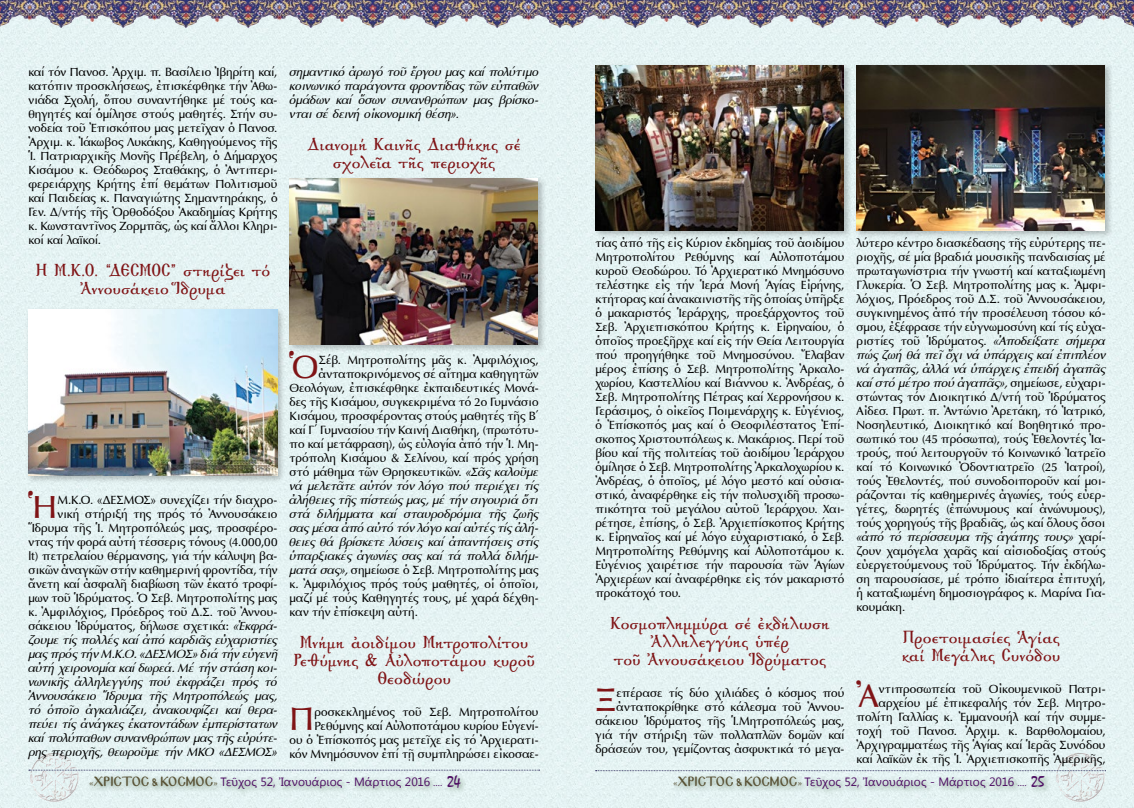
<style>
.page{position:relative;width:1134px;height:808px;background:#fff}
.page>*{position:absolute;margin:0;border:0;box-sizing:border-box;transform-origin:0 0}
.t1{font:32.9px "SK Optima Pol Uni W";color:#7f1416}
.t2{font:700 19.2px/18px "Genesis";letter-spacing:.015em;color:#7f1416;text-align:center;scale:.83 1}
.t3{font:12px/14px "SK Optima Pol Uni W";letter-spacing:.005em;color:#000;text-align:justify}
.t4{font:12px/14px "SK Optima Pol Uni W Italic";letter-spacing:-.01em;color:#000;text-align:justify}
.t5{font:12px "Segoe UI";letter-spacing:.005em;color:#4d0c62}
.s1{font-family:"SK Optima Pol Uni W Italic"}
.s2{font-family:"SK Optima Pol Uni W"}
.s3{font-family:"Minion Pro";font-size:10px;color:#585134}
.s4{font-family:"Mg Byzantine UC Pol Normal";font-size:11.7px;color:#585134}
.s5{font-family:"Minion Pro";font-size:10px}
.s6{font-family:"Mistral";font-size:16px}
</style>
<div class="page">
<div style="left:0;top:64px;width:1134px;height:744px;background:#e5f3f3"></div>
<img style="left:0;top:0;width:1134px;height:64px">
<svg style="left:596px;top:770px;width:458px;height:1px"></svg>
<img style="left:1054px;top:751px;width:52px;height:51px">
<div style="left:670px;top:773px;width:381px;height:23px;background:#133c0d;opacity:.45"></div>
<svg style="left:79px;top:770px;width:461px;height:1px"></svg>
<img style="left:28px;top:751px;width:51px;height:51px">
<div style="left:86px;top:772px;width:381px;height:24px;background:#133c0d;opacity:.45"></div>
<div style="left:854px;top:63px;width:259px;height:176px;background:#000;opacity:.25"></div>
<img style="left:857px;top:65px;width:248px;height:166px">
<div style="left:26px;top:307px;width:260px;height:177px;background:#000;opacity:.25"></div>
<img style="left:28px;top:310px;width:249px;height:165px">
<div style="left:287px;top:176px;width:259px;height:177px;background:#000;opacity:.25"></div>
<img style="left:289px;top:179px;width:249px;height:165px">
<div style="left:593px;top:63px;width:259px;height:176px;background:#000;opacity:.25"></div>
<img style="left:596px;top:65px;width:248px;height:166px">
<p class="t3" style="left:28px;top:65px;width:251px">καί τόν Πανοσ. Ἀρχιμ. π. Βασίλειο Ἰβηρίτη καί, κατόπιν προσκλήσεως, ἐπισκέφθηκε τήν Ἀθω&shy;νιάδα Σχολή, ὅπου συναντήθηκε μέ τούς κα&shy;θηγητές καί ὁμίλησε στούς μαθητές. Στήν συ&shy;νοδεία τοῦ Ἐπισκόπου μας μετεῖχαν ὁ Πανοσ.<br>Ἀρχιμ. κ. Ἰάκωβος Λυκάκης, Καθηγούμενος τῆς Ἱ. Πατριαρχικῆς Μονῆς Πρέβελη, ὁ Δήμαρχος Κισάμου κ. Θεόδωρος Σταθάκης, ὁ Ἀντιπερι&shy;φερειάρχης Κρήτης ἐπί θεμάτων Πολιτισμοῦ καί Παιδείας κ. Παναγιώτης Σημαντηράκης, ὁ Γεν. Δ/ντής τῆς Ὀρθοδόξου Ἀκαδημίας Κρήτης κ. Κωνσταντῖνος Ζορμπᾶς, ὡς καί ἄλλοι Κληρι&shy;κοί καί λαϊκοί.</p>
<h2 class="t2" style="left:36px;top:262px;width:284px">H Μ.Κ.Ο. “ΔΕΣΜΟΣ” στηρίζει τό<br>Ἀννουσάκειο Ἵδρυμα</h2>
<p class="t4" style="left:289px;top:65px;width:251px">σημαντικό ἀρωγό τοῦ ἔργου μας καί πολύτιμο κοινωνικό παράγοντα φροντίδας τῶν εὐπαθῶν ὁμάδων καί ὅσων συνανθρώπων μας βρίσκο&shy;νται σέ δεινή οἰκονομική θέση».</p>
<h2 class="t2" style="left:307px;top:136px;width:258px">Διανομή Καινῆς Διαθήκης σέ σχολεῖα τῆς περιοχῆς</h2>
<h1 class="t1" style="left:28px;top:487px;width:30px">Ἡ</h1>
<p class="t3" style="left:28px;top:493px;width:251px;text-align:right">Μ.Κ.Ο. «ΔΕΣΜΟΣ» συνεχίζει τήν διαχρο-<br>νική στήριξή της πρός τό Ἀννουσάκειο Ἵδρυμα τῆς Ἱ. Μητροπόλεώς μας, προσφέρο&shy;ντας τήν φορά αὐτή τέσσερις τόνους (4.000,00 lt) πετρελαίου θέρμανσης, γιά τήν κάλυψη βα&shy;σικῶν ἀναγκῶν στήν καθημερινή φροντίδα, τήν ἄνετη καί ἀσφαλῆ διαβίωση τῶν ἑκατό τροφί&shy;μων τοῦ Ἱδρύματος. Ὁ Σεβ. Μητροπολίτης μας κ. Ἀμφιλόχιος, Πρόεδρος τοῦ Δ.Σ. τοῦ Ἀννου&shy;σάκειου Ἱδρύματος, δήλωσε σχετικά: <span class="s1">«Ἐκφρά-</span></p>
<p class="t4" style="left:28px;top:633px;width:251px">ζουμε τίς πολλές καί ἀπό καρδιᾶς εὐχαριστίες μας πρός τήν Μ.Κ.Ο. «ΔΕΣΜΟΣ» διά τήν εὐγενῆ αὐτή χειρονομία καί δωρεά. Μέ τήν στάση κοι&shy;νωνικῆς ἀλληλεγγύης πού ἐκφράζει πρός τό Ἀννουσάκειο Ἵδρυμα τῆς Μητροπόλεώς μας, τό ὁποῖο ἀγκαλιάζει, ἀνακουφίζει καί θερα&shy;πεύει τίς ἀνάγκες ἑκατοντάδων ἐμπερίστατων καί πολύπαθων συνανθρώπων μας τῆς εὐρύτε&shy;ρης περιοχῆς, θεωροῦμε τήν ΜΚΟ «ΔΕΣΜΟΣ»</p>
<h1 class="t1" style="left:289px;top:347px;width:30px">Ὁ</h1>
<p class="t3" style="left:289px;top:353px;width:251px;text-align:right">Σέβ. Μητροπολίτης μᾶς κ. Ἀμφιλόχιος, ἀνταποκρινόμενος σέ αἴτημα καθηγητῶν Θεολόγων, ἐπισκέφθηκε ἐκπαιδευτικές Μονά&shy;δες τῆς Κισάμου, συγκεκριμένα τό 2ο Γυμνάσιο Κισάμου, προσφέροντας στούς μαθητές τῆς Β΄ καί Γ΄ Γυμνασίου τήν Καινή Διαθήκη, (πρωτότυ&shy;πο καί μετάφραση), ὡς εὐλογία ἀπό τήν Ἱ. Μη&shy;τρόπολη Κισάμου &amp; Σελίνου, καί πρός χρήση στό μάθημα τῶν Θρησκευτικῶν. <span class="s1">«Σᾶς καλοῦμε</span></p>
<p class="t4" style="left:289px;top:479px;width:251px">νά μελετᾶτε αὐτόν τόν λόγο πού περιέχει τίς ἀλήθειες τῆς πίστεώς μας, μέ τήν σιγουριά ὅτι στά διλήμματα καί σταυροδρόμια τῆς ζωῆς σας μέσα ἀπό αὐτό τόν λόγο καί αὐτές τίς ἀλή&shy;θειες θά βρίσκετε λύσεις καί ἀπαντήσεις στίς ὑπαρξιακές ἀγωνίες σας καί τά πολλά διλήμ-</p>
<p class="t3" style="left:289px;top:563px;width:251px"><span class="s1">ματά σας»,</span> σημείωσε ὁ Σεβ. Μητροπολίτης μας κ. Ἀμφιλόχιος πρός τούς μαθητές, οἱ ὁποῖοι, μαζί μέ τούς Καθηγητές τους, μέ χαρά δέχθη&shy;καν τήν ἐπίσκεψη αὐτή.</p>
<h2 class="t2" style="left:293px;top:634px;width:292px">Μνήμη ἀοιδίμου Μητροπολίτου<br>Ρεθύμνης &amp; Αὐλοποτάμου κυροῦ<br>Θεοδώρου</h2>
<h1 class="t1" style="left:289px;top:699px;width:26px">Π</h1>
<p class="t3" style="left:289px;top:705px;width:251px;text-align:right">ροσκεκλημένος τοῦ Σεβ. Μητροπολίτου Ρεθύμνης καί Αὐλοποτάμου κυρίου Εὐγενί-<br>ου ὁ Ἐπίσκοπός μας μετεῖχε εἰς τό Ἀρχιερατι&shy;κόν Μνημόσυνον ἐπί τῇ συμπληρώσει εἰκοσαε-</p>
<p class="t3" style="left:595px;top:236px;width:251px">τίας ἀπό τῆς εἰς Κύριον ἐκδημίας τοῦ ἀοιδίμου Μητροπολίτου Ρεθύμνης καί Αὐλοποτάμου κυροῦ Θεοδώρου. Τό Ἀρχιερατικό Μνημόσυνο τελέστηκε εἰς τήν Ἱερά Μονή Ἁγίας Εἰρήνης, κτήτορας καί ἀνακαινιστῆς τῆς ὁποίας ὑπῆρξε ὁ μακαριστός Ἱεράρχης, προεξάρχοντος τοῦ Σεβ. Ἀρχιεπισκόπου Κρήτης κ. Εἰρηναίου, ὁ ὁποῖος προεξῆρχε καί εἰς τήν Θεία Λειτουργία πού προηγήθηκε τοῦ Μνημοσύνου. Ἔλαβαν μέρος ἐπίσης ὁ Σεβ. Μητροπολίτης Ἀρκαλο&shy;χωρίου, Καστελλίου καί Βιάννου κ. Ἀνδρέας, ὁ Σεβ. Μητροπολίτης Πέτρας καί Χερρονήσου κ.<br>Γεράσιμος, ὁ οἰκεῖος Ποιμενάρχης κ. Εὐγένιος, ὁ Ἐπίσκοπός μας καί ὁ Θεοφιλέστατος Ἐπί&shy;σκοπος Χριστουπόλεως κ. Μακάριος. Περί τοῦ βίου καί τῆς πολιτείας τοῦ ἀοιδίμου Ἱεράρχου ὁμίλησε ὁ Σεβ. Μητροπολίτης Ἀρκαλοχωρίου κ.<br>Ἀνδρέας, ὁ ὁποῖος, μέ λόγο μεστό καί οὐσια&shy;στικό, ἀναφέρθηκε εἰς τήν πολυσχιδῆ προσω&shy;πικότητα τοῦ μεγάλου αὐτοῦ Ἱεράρχου. Χαι&shy;ρέτησε, ἐπίσης, ὁ Σεβ. Ἀρχιεπίσκοπος Κρήτης κ. Εἰρηναῖος καί μέ λόγο εὐχαριστιακό, ὁ Σεβ.<br>Μητροπολίτης Ρεθύμνης καί Αὐλοποτάμου κ.<br>Εὐγένιος χαιρέτισε τήν παρουσία τῶν Ἁγίων Ἀρχιερέων καί ἀναφέρθηκε εἰς τόν μακαριστό προκάτοχό του.</p>
<h2 class="t2" style="left:610px;top:615px;width:265px">Κοσμοπλημμύρα σέ ἐκδήλωση<br>Ἀλληλεγγύης ὑπέρ<br>τοῦ Ἀννουσάκειου Ἱδρύματος</h2>
<h1 class="t1" style="left:595px;top:680px;width:22px">Ξ</h1>
<p class="t3" style="left:595px;top:686px;width:251px;text-align:right">επέρασε τίς δύο χιλιάδες ὁ κόσμος πού ἀνταποκρίθηκε στό κάλεσμα τοῦ Ἀννου&shy;σάκειου Ἱδρύματος τῆς Ἱ.Μητροπόλεώς μας, γιά τήν στήριξη τῶν πολλαπλῶν δομῶν καί δράσεών του, γεμίζοντας ἀσφυκτικά τό μεγα-</p>
<p class="t3" style="left:856px;top:236px;width:251px">λύτερο κέντρο διασκέδασης τῆς εὐρύτερης πε&shy;ριοχῆς, σέ μία βραδιά μουσικῆς πανδαισίας μέ πρωταγωνίστρια τήν γνωστή καί καταξιωμένη Γλυκερία. Ὁ Σεβ. Μητροπολίτης μας κ. Ἀμφι&shy;λόχιος, Πρόεδρος τοῦ Δ.Σ. τοῦ Ἀννουσάκειου, συγκινημένος ἀπό τήν προσέλευση τόσου κό&shy;σμου, ἐξέφρασε τήν εὐγνωμοσύνη καί τίς εὐχα&shy;ριστίες τοῦ Ἱδρύματος. <span class="s1">«Ἀποδείξατε σήμερα</span></p>
<p class="t4" style="left:856px;top:348px;width:251px">πώς ζωή θά πεῖ ὄχι νά ὑπάρχεις καί ἐπιπλέον νά ἀγαπᾶς, ἀλλά νά ὑπάρχεις ἐπειδή ἀγαπᾶς καί στό μέτρο πού ἀγαπᾶς», <span class="s2">σημείωσε, εὐχαρι-</span></p>
<p class="t3" style="left:856px;top:390px;width:251px">στώντας τόν Διοικητικό Δ/ντή τοῦ Ἱδρύματος Αἰδεσ. Πρωτ. π. Ἀντώνιο Ἀρετάκη, τό Ἰατρικό, Νοσηλευτικό, Διοικητικό καί Βοηθητικό προ&shy;σωπικό του (45 πρόσωπα), τούς Ἐθελοντές Ἰα&shy;τρούς, πού λειτουργοῦν τό Κοινωνικό Ἰατρεῖο καί τό Κοινωνικό Ὀδοντιατρεῖο (25 Ἰατροί), τούς Ἐθελοντές, πού συνοδοιποροῦν καί μοι&shy;ράζονται τίς καθημερινές ἀγωνίες, τούς εὐερ&shy;γέτες, δωρητές (ἐπώνυμους καί ἀνώνυμους), τούς χορηγούς τῆς βραδιᾶς, ὡς καί ὅλους ὅσοι</p>
<p class="t4" style="left:856px;top:530px;width:251px">«ἀπό τό περίσσευμα τῆς ἀγάπης τους» <span class="s2">χαρί-</span></p>
<p class="t3" style="left:856px;top:544px;width:251px">ζουν χαμόγελα χαρᾶς καί αἰσιοδοξίας στούς εὐεργετούμενους τοῦ Ἱδρύματος. Τήν ἐκδήλω&shy;ση παρουσίασε, μέ τρόπο ἰδιαίτερα ἐπιτυχή, ἡ καταξιωμένη δημοσιογράφος κ. Μαρίνα Για&shy;κουμάκη.</p>
<h2 class="t2" style="left:902px;top:629px;width:192px;text-align:left">Προετοιμασίες Ἁγίας καί Μεγάλης Συνόδου</h2>
<h1 class="t1" style="left:856px;top:676px;width:23px">Ἀ</h1>
<p class="t3" style="left:856px;top:682px;width:251px;text-align:right">ντιπροσωπεία τοῦ Οἰκουμενικοῦ Πατρι&shy;αρχείου μέ ἐπικεφαλής τόν Σεβ. Μητρο&shy;πολίτη Γαλλίας κ. Ἐμμανουήλ καί τήν συμμε&shy;τοχή τοῦ Πανοσ. Ἀρχιμ. κ. Βαρθολομαίου, Ἀρχιγραμματέως τῆς Ἁγίας καί Ἱερᾶς Συνόδου καί λαϊκῶν ἐκ τῆς Ἱ. Ἀρχιεπισκοπῆς Ἀμερικῆς,</p>
<p class="t5" style="left:89px;top:773px;width:373px"><span class="s3">«</span><span class="s4">ΧΡΙΣΤΟΣ &amp; ΚΟΣΜΟΣ</span><span class="s3">»</span> Τεῦχος 52, Ἰανουάριος - Μάρτιος 2016 <span class="s5">....</span> <span class="s6">24</span></p>
<p class="t5" style="left:673px;top:773px;width:373px"><span class="s3">«</span><span class="s4">ΧΡΙΣΤΟΣ &amp; ΚΟΣΜΟΣ</span><span class="s3">»</span> Τεῦχος 52, Ἰανουάριος - Μάρτιος 2016 <span class="s5">....</span> <span class="s6">25</span></p>
</div>
